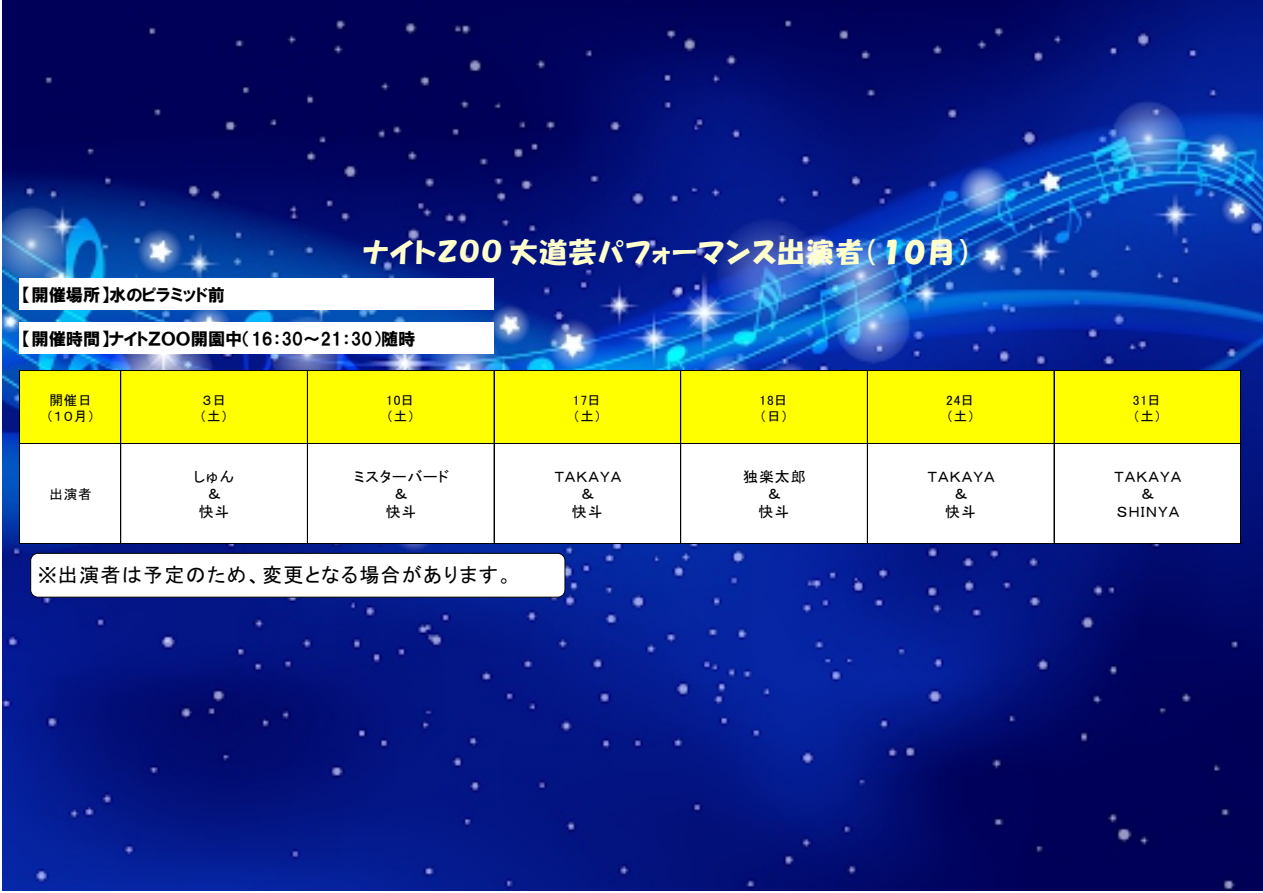
<style>
.page{position:relative;width:1263px;height:893px;background:#fff}
.page>*{position:absolute;margin:0;border:0;box-sizing:border-box;transform-origin:0 0}
.t1{font:27.6px "HGP Soei Kakupoptai";letter-spacing:.065em;color:#ffc}
.t2{font:20.1px "MS P Gothic";letter-spacing:.06em;color:#000}
.t3{font:17.25px "HGP Soei Kakugothic UB";color:#000}
.t4{font:15px/17.7px "MS P Gothic";letter-spacing:.06em;color:#000;text-align:center}
.t5{font:13.5px/15.9px "MS P Gothic";letter-spacing:.06em;color:#000}
.s1{font-family:"MS Gothic"}
</style>
<div class="page">
<img style="left:3px;top:0;width:1260px;height:891px">
<div style="left:19px;top:278px;width:475px;height:32px;background:#fff"></div>
<div style="left:19px;top:322px;width:475px;height:32px;background:#fff"></div>
<div style="left:19px;top:370px;width:1222px;height:74px;background:#ff0"></div>
<div style="left:19px;top:444px;width:1222px;height:100px;background:#fff"></div>
<hr style="left:120px;top:371px;width:1px;height:72px;background:#000">
<hr style="left:121px;top:371px;width:1px;height:72px;background:#000">
<hr style="left:307px;top:371px;width:1px;height:72px;background:#000">
<hr style="left:494px;top:371px;width:1px;height:72px;background:#000">
<hr style="left:680px;top:371px;width:1px;height:72px;background:#000">
<hr style="left:681px;top:371px;width:1px;height:72px;background:#000">
<hr style="left:867px;top:371px;width:1px;height:72px;background:#000">
<hr style="left:1054px;top:371px;width:1px;height:72px;background:#000">
<hr style="left:19px;top:370px;width:1px;height:174px;background:#000">
<hr style="left:120px;top:444px;width:1px;height:99px;background:#000">
<hr style="left:121px;top:444px;width:1px;height:99px;background:#000">
<hr style="left:307px;top:444px;width:1px;height:99px;background:#000">
<hr style="left:494px;top:444px;width:1px;height:99px;background:#000">
<hr style="left:680px;top:444px;width:1px;height:99px;background:#000">
<hr style="left:681px;top:444px;width:1px;height:99px;background:#000">
<hr style="left:867px;top:444px;width:1px;height:99px;background:#000">
<hr style="left:1054px;top:444px;width:1px;height:99px;background:#000">
<hr style="left:1240px;top:371px;width:1px;height:173px;background:#000">
<hr style="left:20px;top:370px;width:1221px;height:1px;background:#000">
<hr style="left:20px;top:443px;width:1221px;height:1px;background:#000">
<hr style="left:20px;top:543px;width:1221px;height:1px;background:#000">
<svg style="left:30px;top:553px;width:535px;height:45px"></svg>
<h1 class="t1" style="left:363px;top:238px;width:609px">ナイトＺＯＯ大道芸パフォーマンス出演者（１０月）</h1>
<p class="t3" style="left:23px;top:286px;width:204px">【開催場所】水のピラミッド前</p>
<p class="t3" style="left:23px;top:330px;width:394px">【開催時間】ナイトＺＯＯ開園中（16：30～21：30）随時</p>
<p class="t5" style="left:46px;top:392px;width:50px">開催日（１０月）</p>
<p class="t5" style="left:200px;top:392px;width:30px">３日（土）</p>
<p class="t5" style="left:386px;top:392px;width:30px">10日（土）</p>
<p class="t5" style="left:573px;top:392px;width:30px">17日（土）</p>
<p class="t5" style="left:759px;top:392px;width:30px">18日（日）</p>
<p class="t5" style="left:946px;top:392px;width:30px">24日（土）</p>
<p class="t5" style="left:1133px;top:392px;width:30px">31日（土）</p>
<p class="t5" style="left:49px;top:486px;width:44px">出演者</p>
<p class="t4" style="left:194px;top:467px;width:42px">しゅん＆<br>快斗</p>
<p class="t4" style="left:354px;top:467px;width:96px">ミスターバード＆<br>快斗</p>
<p class="t4" style="left:555px;top:467px;width:68px">ＴＡＫＡＹＡ＆<br>快斗</p>
<p class="t4" style="left:743px;top:467px;width:64px">独楽太郎＆<br>快斗</p>
<p class="t4" style="left:928px;top:467px;width:68px">ＴＡＫＡＹＡ＆<br>快斗</p>
<p class="t4" style="left:1114px;top:467px;width:68px">ＴＡＫＡＹＡ＆<br>ＳＨＩＮＹＡ</p>
<h2 class="t2" style="left:37px;top:565px;width:477px"><span class="s1">※</span>出演者は予定のため、変更となる場合があります。</h2>
</div>
